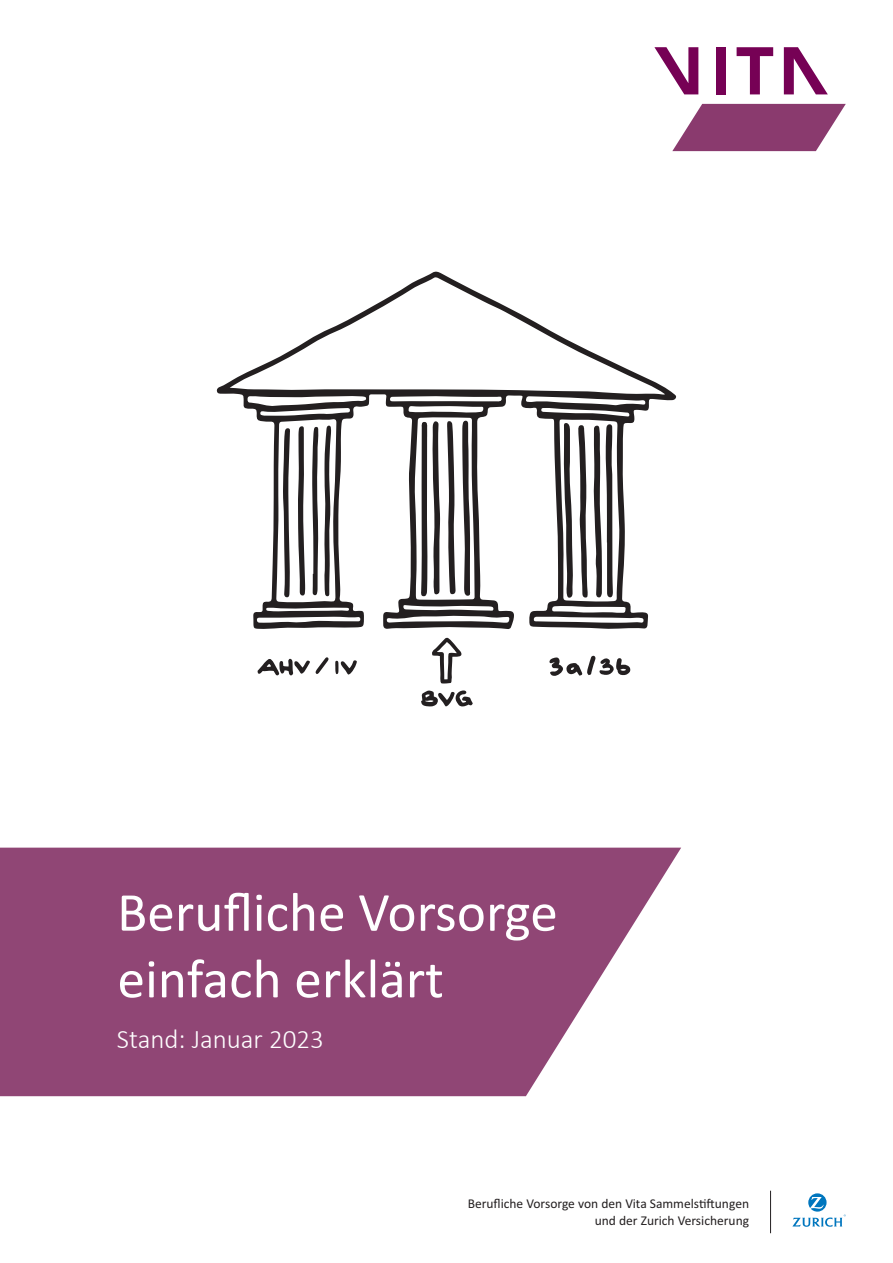
<style>
.page{position:relative;width:893px;height:1263px;background:#fff}
.page>*{position:absolute;margin:0;border:0;box-sizing:border-box;transform-origin:0 0}
.t1{font:55.5px/66.6px "Calibri";color:#fff}
.t2{font:300 27px "Calibri";color:#fff}
.t3{font:13.5px/16.2px "Calibri";color:#231f20;text-align:right}
</style>
<div class="page">
<svg style="left:216px;top:271px;width:461px;height:358px"></svg>
<svg style="left:564px;top:423px;width:49px;height:175px"></svg>
<svg style="left:421px;top:421px;width:19px;height:175px"></svg>
<svg style="left:324px;top:426px;width:7px;height:170px"></svg>
<svg style="left:258px;top:657px;width:71px;height:19px"></svg>
<svg style="left:335px;top:660px;width:22px;height:14px"></svg>
<svg style="left:549px;top:656px;width:82px;height:20px"></svg>
<svg style="left:421px;top:690px;width:52px;height:16px"></svg>
<svg style="left:432px;top:638px;width:29px;height:45px"></svg>
<svg style="left:0;top:848px;width:681px;height:248px;background:#9c5b84"></svg>
<svg style="left:784px;top:47px;width:44px;height:47px"></svg>
<div style="left:716px;top:47px;width:10px;height:47px;background:#760155"></div>
<svg style="left:737px;top:47px;width:36px;height:47px"></svg>
<svg style="left:654px;top:47px;width:44px;height:47px"></svg>
<svg style="left:672px;top:104px;width:174px;height:47px"></svg>
<svg style="left:792px;top:1193px;width:54px;height:34px"></svg>
<hr style="left:770px;top:1191px;width:1px;height:42px;background:#231f20">
<h1 class="t1" style="left:117px;top:879px;width:442px">Berufliche Vorsorge einfach erklärt</h1>
<h2 class="t2" style="left:117px;top:1023px;width:208px">Stand: Januar 2023</h2>
<p class="t3" style="left:468px;top:1196px;width:283px">Berufliche Vorsorge von den Vita Sammels ungen und der Zurich Versicherung</p>
</div>
